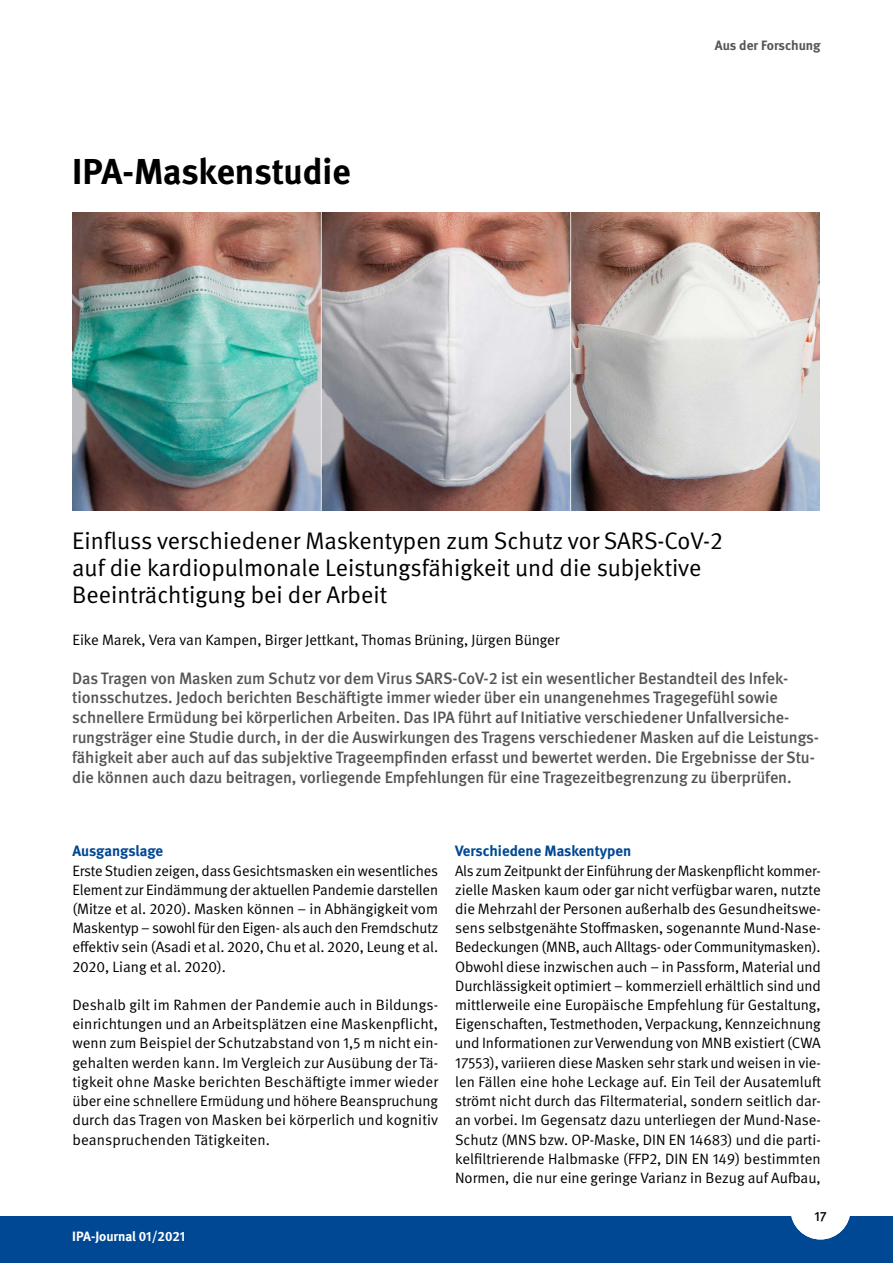
<style>
.page{position:relative;width:893px;height:1263px;background:#fff}
.page>*{position:absolute;margin:0;border:0;box-sizing:border-box;transform-origin:0 0}
._01_Standardschriftarten_ArtikelÜberschri{font:700 36px "DGUV Meta";letter-spacing:-.005em;color:#000}
._01_Standardschriftarten_ArtikelÜberschri-2{font:24px/27px "DGUV Meta";color:#000}
._01_Standardschriftarten_Anleser_11pt{font:500 16.5px/19.8px "DGUV Meta";letter-spacing:-.005em;color:#565655}
._01_Standardschriftarten_01_Fließtext{font:15px/19.2px "DGUV Meta";color:#000;text-align:justify}
._01_Standardschriftarten_06_Zwischenübers{font:700 15px "DGUV Meta";color:#004893}
.t1{font:700 13.5px "DGUV Meta";letter-spacing:-.01em;color:#fff}
.t2{font:700 13.5px "DGUV Meta";color:#565655}
.t3{font:500 13.5px "DGUV Meta";color:#000}
</style>
<div class="page">
<div style="left:0;top:1216px;width:893px;height:47px;background:#004893"></div>
<div style="left:791px;top:1179px;width:59px;height:60px;background:#fff;border-radius:50%"></div>
<img style="left:72px;top:213px;width:748px;height:298px">
<h1 class="_01_Standardschriftarten_ArtikelÜberschri" style="left:72px;top:150px;width:280px">IPA-Maskenstudie</h1>
<p class="t2" style="left:715px;top:37px;width:107px">Aus der Forschung</p>
<h2 class="_01_Standardschriftarten_ArtikelÜberschri-2" style="left:72px;top:527px;width:652px">Einfluss verschiedener Maskentypen zum Schutz vor SARS-CoV-2 auf die kardiopulmonale Leistungsfähigkeit und die subjektive<br>Beeinträchtigung bei der Arbeit</h2>
<p class="_01_Standardschriftarten_01_Fließtext" style="left:72px;top:631px;width:489px">Eike Marek, Vera van Kampen, Birger Jettkant, Thomas Brüning, Jürgen Bünger</p>
<p class="_01_Standardschriftarten_Anleser_11pt" style="left:72px;top:669px;width:748px">Das Tragen von Masken zum Schutz vor dem Virus SARS-CoV-2 ist ein wesentlicher Bestandteil des Infek&shy;tionsschutzes. Jedoch berichten Beschäftigte immer wieder über ein unangenehmes Tragegefühl sowie schnellere Ermüdung bei körperlichen Arbeiten. Das IPA führt auf Initiative verschiedener Unfallversiche&shy;rungsträger eine Studie durch, in der die Auswirkungen des Tragens verschiedener Masken auf die Leistungs&shy;fähigkeit aber auch auf das subjektive Trageempfinden erfasst und bewertet werden. Die Ergebnisse der Stu&shy;die können auch dazu beitragen, vorliegende Empfehlungen für eine Tragezeitbegrenzung zu überprüfen.</p>
<p class="_01_Standardschriftarten_06_Zwischenübers" style="left:72px;top:842px;width:92px">Ausgangslage</p>
<p class="_01_Standardschriftarten_01_Fließtext" style="left:72px;top:861px;width:367px">Erste Studien zeigen, dass Gesichtsmasken ein wesentliches Element zur Eindämmung der aktuellen Pandemie darstellen (Mitze et al. 2020). Masken können – in Abhängigkeit vom Maskentyp – sowohl für den Eigen- als auch den Fremdschutz effektiv sein (Asadi et al. 2020, Chu et al. 2020, Leung et al.<br>2020, Liang et al. 2020).</p>
<p class="_01_Standardschriftarten_01_Fließtext" style="left:72px;top:996px;width:367px">Deshalb gilt im Rahmen der Pandemie auch in Bildungs&shy;einrichtungen und an Arbeitsplätzen eine Maskenpflicht, wenn zum Beispiel der Schutzabstand von 1,5 m nicht ein&shy;gehalten werden kann. Im Vergleich zur Ausübung der Tä&shy;tigkeit ohne Maske berichten Beschäftigte immer wieder über eine schnellere Ermüdung und höhere Beanspruchung durch das Tragen von Masken bei körperlich und kognitiv beanspruchenden Tätigkeiten.</p>
<p class="t1" style="left:72px;top:1228px;width:114px">IPA-Journal 01/2021</p>
<p class="_01_Standardschriftarten_06_Zwischenübers" style="left:455px;top:842px;width:178px">Verschiedene Maskentypen</p>
<p class="_01_Standardschriftarten_01_Fließtext" style="left:455px;top:861px;width:367px">Als zum Zeitpunkt der Einführung der Maskenpflicht kommer&shy;zielle Masken kaum oder gar nicht verfügbar waren, nutzte die Mehrzahl der Personen außerhalb des Gesundheitswe&shy;sens selbstgenähte Stoffmasken, sogenannte Mund-Nase-Bedeckungen (MNB, auch Alltags- oder Communitymasken).<br>Obwohl diese inzwischen auch – in Passform, Material und Durchlässigkeit optimiert – kommerziell erhältlich sind und mittlerweile eine Europäische Empfehlung für Gestaltung, Eigenschaften, Testmethoden, Verpackung, Kennzeichnung und Informationen zur Verwendung von MNB existiert (CWA 17553), variieren diese Masken sehr stark und weisen in vie&shy;len Fällen eine hohe Leckage auf. Ein Teil der Ausatemluft strömt nicht durch das Filtermaterial, sondern seitlich dar&shy;an vorbei. Im Gegensatz dazu unterliegen der Mund-Nase-Schutz (MNS bzw. OP-Maske, DIN EN 14683) und die parti&shy;kelfiltrierende Halbmaske (FFP2, DIN EN 149) bestimmten Normen, die nur eine geringe Varianz in Bezug auf Aufbau,</p>
<p class="t3" style="left:814px;top:1209px;width:14px">17</p>
</div>
